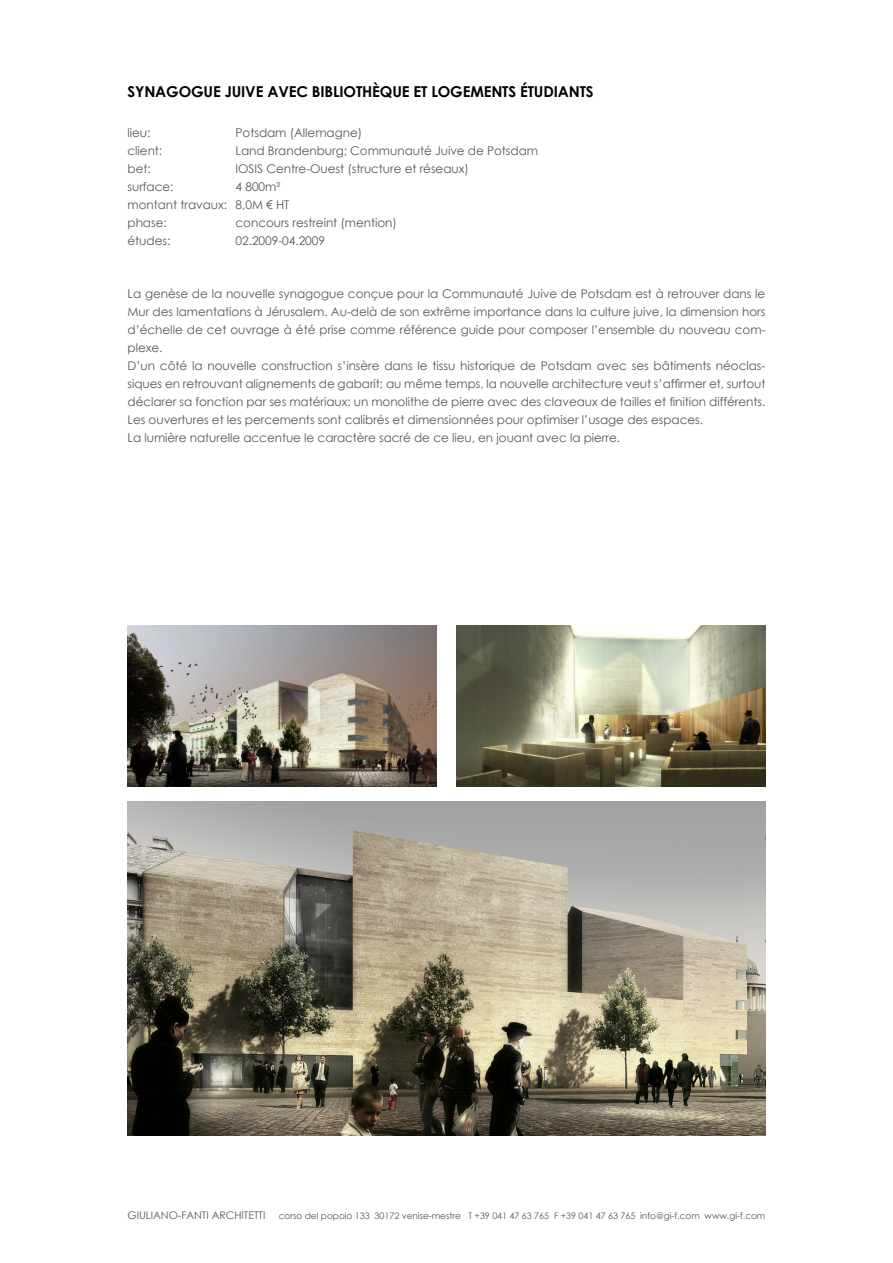
<style>
.page{position:relative;width:893px;height:1263px;background:#fff}
.page>*{position:absolute;margin:0;border:0;box-sizing:border-box;transform-origin:0 0}
.t1{font:700 15px "Century Gothic";letter-spacing:-.01em;color:#000}
.t2{font:12px/18px "Century Gothic";letter-spacing:-.005em;color:#57585a;text-align:justify}
.t3{font:10.5px "Century Gothic";color:#57585a}
.t4{font:9px "Century Gothic";letter-spacing:-.005em;color:#57585a}
</style>
<div class="page">
<img style="left:128px;top:625px;width:309px;height:162px">
<img style="left:456px;top:625px;width:309px;height:162px">
<img style="left:128px;top:801px;width:637px;height:334px">
<p class="t1" style="left:128px;top:81px;width:468px">SYNAGOGUE JUIVE AVEC BIBLIOTHÈQUE ET LOGEMENTS ÉTUDIANTS</p>
<p class="t2" style="left:128px;top:123px;width:24px">lieu:</p>
<p class="t2" style="left:236px;top:123px;width:128px">Potsdam (Allemagne)</p>
<p class="t2" style="left:128px;top:141px;width:36px">client:</p>
<p class="t2" style="left:236px;top:141px;width:304px">Land Brandenburg; Communauté Juive de Potsdam</p>
<p class="t2" style="left:128px;top:159px;width:25px">bet:</p>
<p class="t2" style="left:236px;top:159px;width:235px">IOSIS Centre-Ouest (structure et réseaux)</p>
<p class="t2" style="left:128px;top:177px;width:47px">surface:</p>
<p class="t2" style="left:236px;top:177px;width:46px">4 800m²</p>
<p class="t2" style="left:128px;top:195px;width:163px">montant travaux: 8,0M € HT</p>
<p class="t2" style="left:128px;top:213px;width:41px">phase:</p>
<p class="t2" style="left:236px;top:213px;width:163px">concours restreint (mention)</p>
<p class="t2" style="left:128px;top:231px;width:44px">études:</p>
<p class="t2" style="left:236px;top:231px;width:91px">02.2009-04.2009</p>
<p class="t2" style="left:128px;top:285px;width:639px">La genèse de la nouvelle synagogue conçue pour la Communauté Juive de Potsdam est à retrouver dans le Mur des lamentations à Jérusalem. Au-delà de son extrême importance dans la culture juive, la dimension hors d’échelle de cet ouvrage à été prise comme référence guide pour composer l’ensemble du nouveau com&shy;plexe.</p>
<p class="t2" style="left:128px;top:357px;width:639px">D’un côté la nouvelle construction s’insère dans le tissu historique de Potsdam avec ses bâtiments néoclas&shy;siques en retrouvant alignements de gabarit; au même temps, la nouvelle architecture veut s’affirmer et, surtout déclarer sa fonction par ses matériaux: un monolithe de pierre avec des claveaux de tailles et finition différents.</p>
<p class="t2" style="left:128px;top:411px;width:577px">Les ouvertures et les percements sont calibrés et dimensionnées pour optimiser l’usage des espaces.</p>
<p class="t2" style="left:128px;top:429px;width:494px">La lumière naturelle accentue le caractère sacré de ce lieu, en jouant avec la pierre.</p>
<p class="t3" style="left:128px;top:1208px;width:139px">GIULIANO-FANTI ARCHITETTI</p>
<p class="t4" style="left:279px;top:1209px;width:488px">corso del popolo 133 30172 venise-mestre T +39 041 47 63 765 F +39 041 47 63 765 info@gi-f.com www.gi-f.com</p>
</div>
